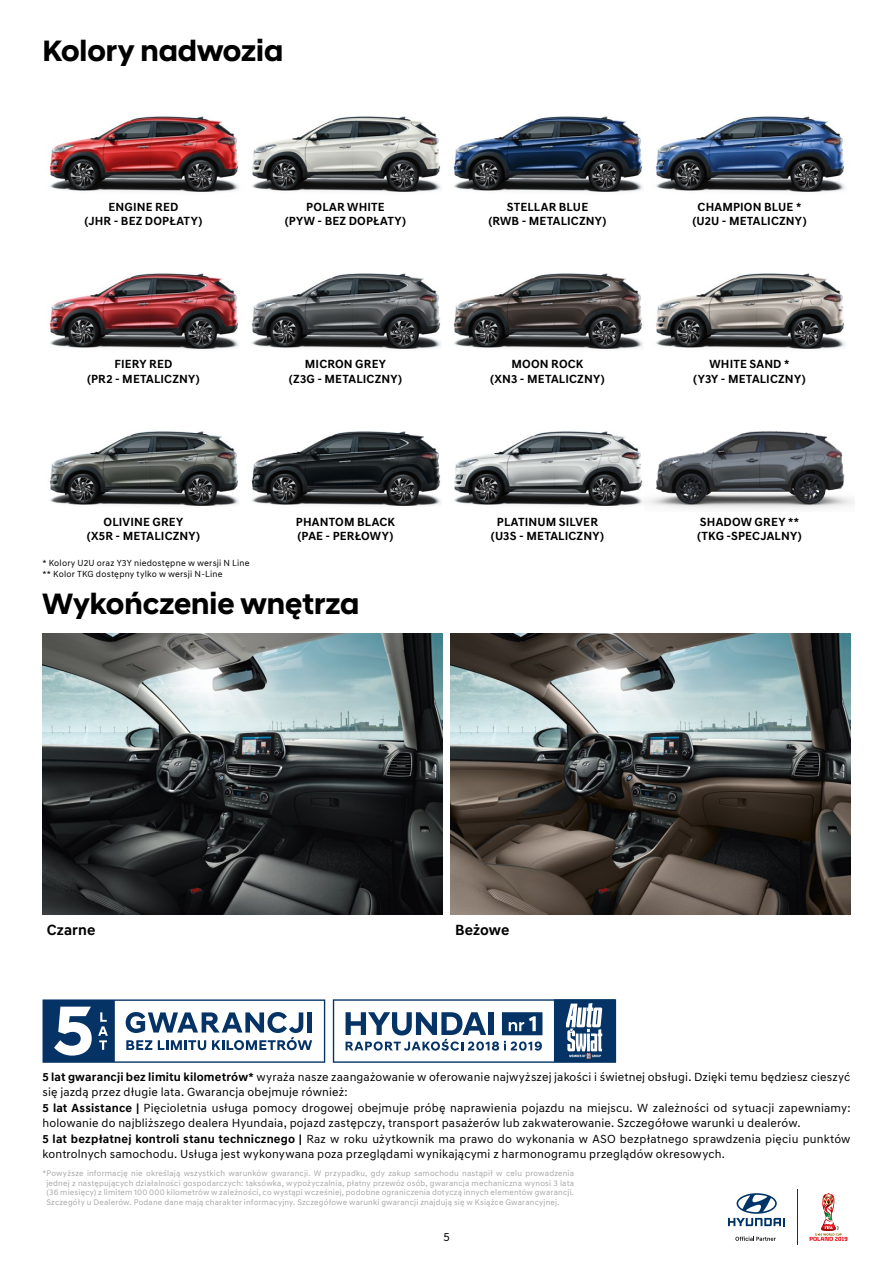
<style>
.page{position:relative;width:893px;height:1263px;background:#fff}
.page>*{position:absolute;margin:0;border:0;box-sizing:border-box;transform-origin:0 0}
.t1{font:700 30px "Hyundai Sans Head";color:#000}
.t2{font:700 15px "Hyundai Sans Text";letter-spacing:.005em;color:#000}
.t3{font:12px/14.4px "Hyundai Sans Text";letter-spacing:.015em;color:#000}
.t4{font:700 12px/14.4px "Hyundai Sans Text";letter-spacing:.015em;color:#000;text-align:center}
.t5{font:9px/10.8px "Hyundai Sans Text";letter-spacing:.025em;color:#000}
.t6{font:8.25px/9.9px "Hyundai Sans Text";letter-spacing:.02em;color:#a8a8a7;text-align:justify}
.s1{font-weight:700}
</style>
<div class="page">
<img style="left:49px;top:116px;width:190px;height:76px">
<img style="left:252px;top:116px;width:189px;height:76px">
<img style="left:453px;top:116px;width:190px;height:76px">
<img style="left:655px;top:116px;width:190px;height:76px">
<img style="left:49px;top:273px;width:190px;height:76px">
<img style="left:251px;top:273px;width:190px;height:76px">
<img style="left:453px;top:273px;width:190px;height:76px">
<img style="left:656px;top:273px;width:189px;height:76px">
<img style="left:49px;top:431px;width:190px;height:75px">
<img style="left:251px;top:431px;width:190px;height:75px">
<img style="left:454px;top:431px;width:191px;height:75px">
<img style="left:645px;top:431px;width:209px;height:78px">
<img style="left:43px;top:634px;width:400px;height:280px">
<img style="left:451px;top:634px;width:400px;height:280px">
<svg style="left:43px;top:999px;width:282px;height:64px"></svg>
<svg style="left:333px;top:999px;width:283px;height:64px"></svg>
<svg style="left:728px;top:1189px;width:120px;height:56px"></svg>
<h1 class="t1" style="left:43px;top:33px;width:242px">Kolory nadwozia</h1>
<p class="t4" style="left:85px;top:200px;width:119px">ENGINE RED<br>(JHR - BEZ DOPŁATY)</p>
<p class="t4" style="left:285px;top:200px;width:123px">POLAR WHITE<br>(PYW - BEZ DOPŁATY)</p>
<p class="t4" style="left:488px;top:200px;width:120px">STELLAR BLUE<br>(RWB - METALICZNY)</p>
<p class="t4" style="left:692px;top:200px;width:116px">CHAMPION BLUE * (U2U - METALICZNY)</p>
<p class="t4" style="left:87px;top:357px;width:114px">FIERY RED<br>(PR2 - METALICZNY)</p>
<p class="t4" style="left:289px;top:357px;width:115px">MICRON GREY<br>(Z3G - METALICZNY)</p>
<p class="t4" style="left:490px;top:357px;width:116px">MOON ROCK<br>(XN3 - METALICZNY)</p>
<p class="t4" style="left:693px;top:357px;width:114px">WHITE SAND *<br>(Y3Y - METALICZNY)</p>
<p class="t4" style="left:87px;top:514px;width:115px">OLIVINE GREY<br>(X5R - METALICZNY)</p>
<p class="t4" style="left:296px;top:514px;width:100px;text-align:left">PHANTOM BLACK (PAE - PERŁOWY)</p>
<p class="t4" style="left:491px;top:514px;width:115px">PLATINUM SILVER (U3S - METALICZNY)</p>
<p class="t4" style="left:697px;top:514px;width:106px;text-align:left">SHADOW GREY ** (TKG -SPECJALNY)</p>
<p class="t5" style="left:43px;top:558px;width:209px">* Kolory U2U oraz Y3Y niedostępne w wersji N Line ** Kolor TKG dostępny tylko w wersji N-Line</p>
<h1 class="t1" style="left:43px;top:585px;width:318px">Wykończenie wnętrza</h1>
<p class="t2" style="left:47px;top:921px;width:50px">Czarne</p>
<p class="t2" style="left:455px;top:921px;width:56px">Beżowe</p>
<p class="t3" style="left:43px;top:1070px;width:809px"><span class="s1">5 lat gwarancji bez limitu kilometrów*</span> wyraża nasze zaangażowanie w oferowanie najwyższej jakości i świetnej obsługi. Dzięki temu będziesz cieszyć się jazdą przez długie lata. Gwarancja obejmuje również:</p>
<p class="t3" style="left:43px;top:1101px;width:809px"><span class="s1">5 lat Assistance |</span> Pięcioletnia usługa pomocy drogowej obejmuje próbę naprawienia pojazdu na miejscu. W zależności od sytuacji zapewniamy: holowanie do najbliższego dealera Hyundaia, pojazd zastępczy, transport pasażerów lub zakwaterowanie. Szczegółowe warunki u dealerów.</p>
<p class="t3" style="left:43px;top:1132px;width:809px"><span class="s1">5 lat bezpłatnej kontroli stanu technicznego |</span> Raz w roku użytkownik ma prawo do wykonania w ASO bezpłatnego sprawdzenia pięciu punktów kontrolnych samochodu. Usługa jest wykonywana poza przeglądami wynikającymi z harmonogramu przeglądów okresowych.</p>
<p class="t6" style="left:46px;top:1168px;width:529px;text-indent:-4px">*Powyższe informację nie określają wszystkich warunków gwarancji. W przypadku, gdy zakup samochodu nastąpił w celu prowadzenia jednej z następujących działalności gospodarczych: taksówka, wypożyczalnia, płatny przewóz osób, gwarancja mechaniczna wynosi 3 lata (36 miesięcy) z limitem 100 000 kilometrów w zależności, co wystąpi wcześniej, podobne ograniczenia dotyczą innych elementów gwarancji.<br>Szczegóły u Dealerów. Podane dane mają charakter informacyjny. Szczegółowe warunki gwarancji znajdują się w Książce Gwarancyjnej.</p>
<p class="t3" style="left:443px;top:1230px;width:8px">5</p>
</div>
